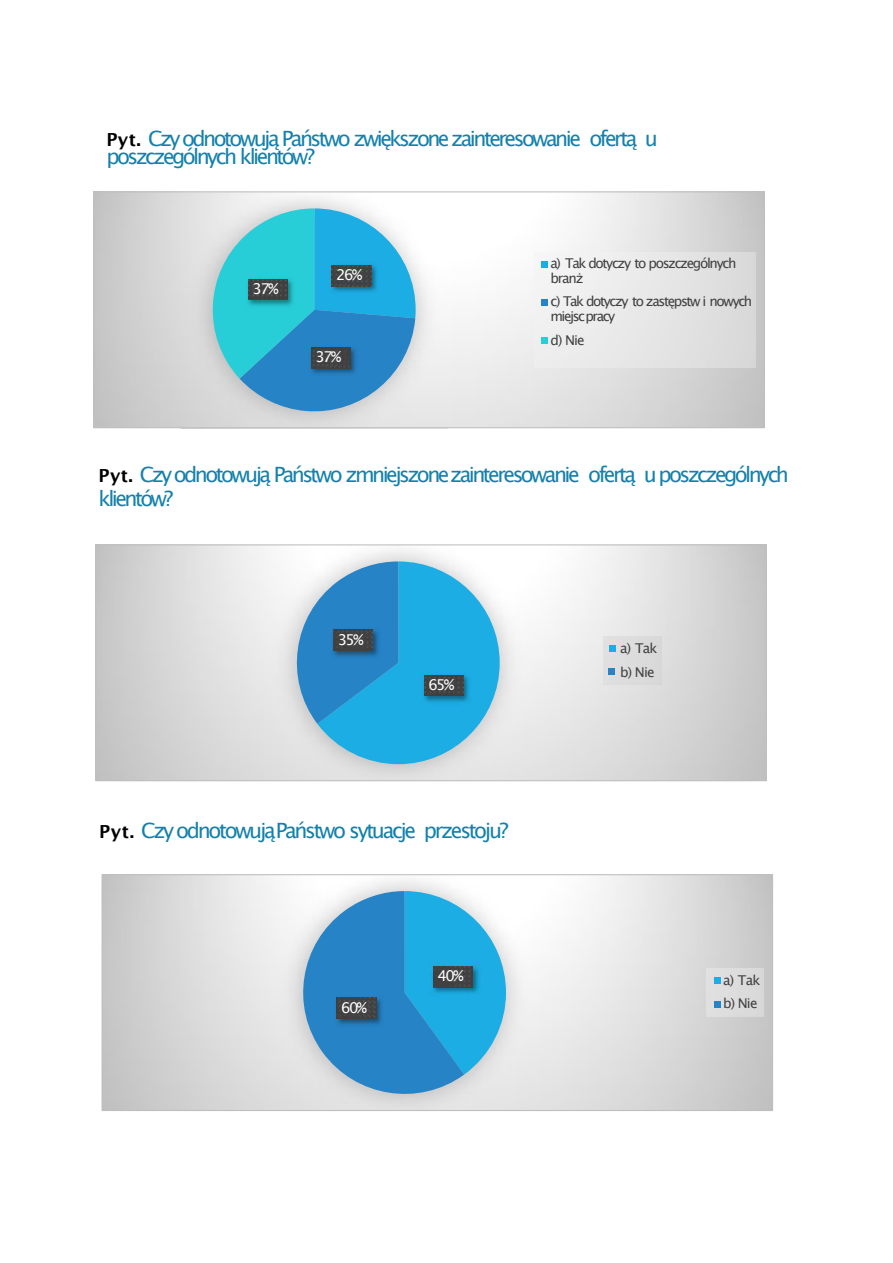
<style>
.page{position:relative;width:893px;height:1263px;background:#fff}
.page>*{position:absolute;margin:0;border:0;box-sizing:border-box;transform-origin:0 0}
.t1{font:21px/18px "Lucida Grande";letter-spacing:-.12em;color:#1481ab}
.t2{font:15px "Lucida Grande";letter-spacing:-.1em;color:#fff}
.t3{font:13.5px/14.7px "Lucida Grande";letter-spacing:-.095em;color:#404040}
.s1{font-weight:700;font-size:18px;color:#000}
</style>
<div class="page">
<svg style="left:202px;top:208px;width:214px;height:208px"></svg>
<img style="left:328px;top:262px;width:53px;height:34px">
<img style="left:308px;top:344px;width:52px;height:34px">
<img style="left:245px;top:276px;width:52px;height:33px">
<div style="left:541px;top:261px;width:7px;height:7px;background:#1cade4"></div>
<img style="left:332px;top:265px;width:39px;height:21px">
<img style="left:311px;top:347px;width:39px;height:21px">
<img style="left:248px;top:279px;width:39px;height:21px">
<div style="left:541px;top:299px;width:7px;height:7px;background:#2683c6"></div>
<div style="left:541px;top:337px;width:7px;height:7px;background:#27ced7"></div>
<div style="left:93px;top:191px;width:672px;height:237px;border:1px solid #bfbfbf"></div>
<svg style="left:284px;top:561px;width:216px;height:203px"></svg>
<img style="left:421px;top:672px;width:52px;height:33px">
<img style="left:330px;top:627px;width:52px;height:33px">
<div style="left:604px;top:636px;width:57px;height:48px;background:#dcdcdc"></div>
<div style="left:609px;top:645px;width:7px;height:7px;background:#1cade4"></div>
<div style="left:608px;top:668px;width:7px;height:6px;background:#2683c6"></div>
<img style="left:424px;top:675px;width:39px;height:21px">
<img style="left:333px;top:630px;width:40px;height:21px">
<div style="left:95px;top:544px;width:672px;height:237px;border:1px solid #bfbfbf"></div>
<svg style="left:290px;top:891px;width:216px;height:216px"></svg>
<img style="left:430px;top:963px;width:52px;height:34px">
<img style="left:333px;top:994px;width:53px;height:34px">
<div style="left:707px;top:969px;width:57px;height:47px;background:#dcdcdc"></div>
<div style="left:714px;top:977px;width:7px;height:7px;background:#1cade4"></div>
<img style="left:433px;top:966px;width:39px;height:21px">
<img style="left:337px;top:998px;width:39px;height:21px">
<div style="left:714px;top:1001px;width:7px;height:6px;background:#2683c6"></div>
<div style="left:102px;top:874px;width:671px;height:237px;border:1px solid #bfbfbf"></div>
<p class="t1" style="left:106px;top:131px;width:553px"><span class="s1">Pyt.</span> Czy odnotowują Państwo zwiększone zainteresowanie ofertą u poszczególnych klientów?</p>
<p class="t2" style="left:253px;top:282px;width:27px">37%</p>
<p class="t2" style="left:336px;top:268px;width:27px">26%</p>
<p class="t2" style="left:315px;top:351px;width:27px">37%</p>
<p class="t3" style="left:550px;top:257px;width:188px">a) Tak dotyczy to poszczególnych branż</p>
<p class="t3" style="left:550px;top:295px;width:203px">c) Tak dotyczy to zastępstw i nowych miejscpracy</p>
<p class="t3" style="left:550px;top:333px;width:36px">d) Nie</p>
<p class="t1" style="left:99px;top:464px;width:692px;line-height:24px"><span class="s1">Pyt.</span> Czy odnotowują Państwo zmniejszonezainteresowanie ofertą u poszczególnych klientów?</p>
<p class="t2" style="left:338px;top:633px;width:27px">35%</p>
<p class="t2" style="left:428px;top:678px;width:27px">65%</p>
<p class="t1" style="left:99px;top:822px;width:411px"><span class="s1">Pyt.</span> Czy odnotowująPaństwo sytuacje przestoju?</p>
<p class="t2" style="left:341px;top:1001px;width:27px">60%</p>
<p class="t2" style="left:438px;top:970px;width:27px">40%</p>
<p class="t3" style="left:620px;top:637px;width:39px;line-height:23.4px">a) Tak b) Nie</p>
<p class="t3" style="left:723px;top:969px;width:39px;line-height:23.5px">a) Tak b) Nie</p>
</div>
